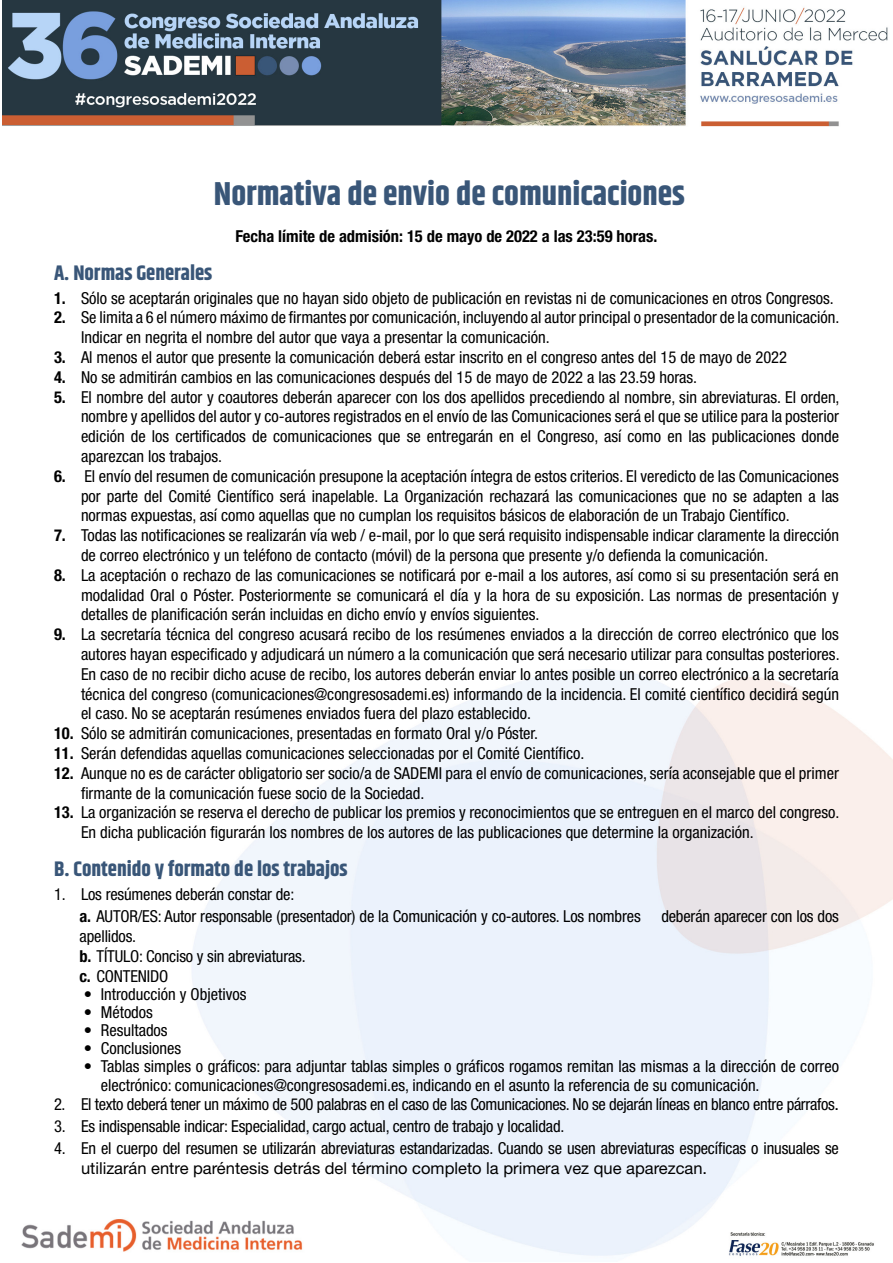
<style>
.page{position:relative;width:893px;height:1263px;background:#fff}
.page>*{position:absolute;margin:0;border:0;box-sizing:border-box;transform-origin:0 0}
.t1{font:700 33px "Khand";color:#395678}
.t2{font:700 21px "Khand";color:#395678}
.t3{font:condensed 16.5px/19.8px "Helvetica Neue LT Std";color:#000}
.t4{font:condensed 16.5px "Helvetica Neue LT Std";letter-spacing:-.02em;color:#000}
.t5{font:16.5px "Helvetica Neue LT Std";color:#000}
.t6{font:700 condensed 16.5px "Helvetica Neue LT Std";color:#000}
.s1{font-weight:700}
.s2{font-stretch:normal}
</style>
<div class="page">
<img style="left:2px;top:0;width:891px;height:1256px">
<h1 class="t1" style="left:214px;top:170px;width:472px">Normativa de envio de comunicaciones</h1>
<p class="t6" style="left:236px;top:226px;width:423px">Fecha límite de admisión: 15 de mayo de 2022 a las 23:59 horas.</p>
<p class="t2" style="left:54px;top:257px;width:160px">A. Normas Generales</p>
<p class="t3" style="left:54px;top:288px;width:781px"><span class="s1">1.</span> Sólo se aceptarán originales que no hayan sido objeto de publicación en revistas ni de comunicaciones en otros Congresos.</p>
<p class="t3" style="left:81px;top:308px;width:760px;text-indent:-27px"><span class="s1">2.</span> Se limita a 6 el número máximo de firmantes por comunicación, incluyendo al autor principal o presentador de la comunicación.<br>Indicar en negrita el nombre del autor que vaya a presentar la comunicación.</p>
<p class="t3" style="left:54px;top:347px;width:735px"><span class="s1">3.</span> Al menos el autor que presente la comunicación deberá estar inscrito en el congreso antes del 15 de mayo de 2022</p>
<p class="t3" style="left:54px;top:367px;width:645px"><span class="s1">4.</span> No se admitirán cambios en las comunicaciones después del 15 de mayo de 2022 a las 23.59 horas.</p>
<p class="t3" style="left:81px;top:387px;width:760px;text-align:justify;text-indent:-27px"><span class="s1">5.</span> El nombre del autor y coautores deberán aparecer con los dos apellidos precediendo al nombre, sin abreviaturas. El orden, nombre y apellidos del autor y co-autores registrados en el envío de las Comunicaciones será el que se utilice para la posterior edición de los certificados de comunicaciones que se entregarán en el Congreso, así como en las publicaciones donde aparezcan los trabajos.</p>
<p class="t3" style="left:81px;top:466px;width:759px;text-align:justify;text-indent:-27px"><span class="s1">6.</span> El envío del resumen de comunicación presupone la aceptación íntegra de estos criterios. El veredicto de las Comunicaciones por parte del Comité Científico será inapelable. La Organización rechazará las comunicaciones que no se adapten a las normas expuestas, así como aquellas que no cumplan los requisitos básicos de elaboración de un Trabajo Científico.</p>
<p class="t3" style="left:81px;top:525px;width:760px;text-indent:-27px"><span class="s1">7.</span> Todas las notificaciones se realizarán vía web / e-mail, por lo que será requisito indispensable indicar claramente la dirección de correo electrónico y un teléfono de contacto (móvil) de la persona que presente y/o defienda la comunicación.</p>
<p class="t3" style="left:81px;top:565px;width:759px;text-align:justify;text-indent:-27px"><span class="s1">8.</span> La aceptación o rechazo de las comunicaciones se notificará por e-mail a los autores, así como si su presentación será en modalidad Oral o Póster. Posteriormente se comunicará el día y la hora de su exposición. Las normas de presentación y detalles de planificación serán incluidas en dicho envío y envíos siguientes.</p>
<p class="t3" style="left:81px;top:624px;width:760px;text-align:justify;text-indent:-27px"><span class="s1">9.</span> La secretaría técnica del congreso acusará recibo de los resúmenes enviados a la dirección de correo electrónico que los autores hayan especificado y adjudicará un número a la comunicación que será necesario utilizar para consultas posteriores.<br>En caso de no recibir dicho acuse de recibo, los autores deberán enviar lo antes posible un correo electrónico a la secretaría técnica del congreso (comunicaciones@congresosademi.es) informando de la incidencia. El comité científico decidirá según el caso. No se aceptarán resúmenes enviados fuera del plazo establecido.</p>
<p class="t3" style="left:54px;top:723px;width:486px"><span class="s1">10.</span> Sólo se admitirán comunicaciones, presentadas en formato Oral y/o Póster.</p>
<p class="t3" style="left:54px;top:743px;width:532px"><span class="s1">11.</span> Serán defendidas aquellas comunicaciones seleccionadas por el Comité Científico.</p>
<p class="t3" style="left:81px;top:763px;width:759px;text-indent:-27px"><span class="s1">12.</span> Aunque no es de carácter obligatorio ser socio/a de SADEMI para el envío de comunicaciones, sería aconsejable que el primer firmante de la comunicación fuese socio de la Sociedad.</p>
<p class="t3" style="left:81px;top:803px;width:760px;text-indent:-27px"><span class="s1">13.</span> La organización se reserva el derecho de publicar los premios y reconocimientos que se entreguen en el marco del congreso.<br>En dicha publicación figurarán los nombres de los autores de las publicaciones que determine la organización.</p>
<p class="t2" style="left:54px;top:854px;width:295px">B. Contenido y formato de los trabajos</p>
<p class="t3" style="left:80px;top:883px;width:563px;line-height:21.9px;text-indent:-26px">1. Los resúmenes deberán constar de:<br><span class="s1">a.</span> AUTOR/ES: Autor responsable (presentador) de la Comunicación y co-autores. Los nombres</p>
<p class="t3" style="left:661px;top:906px;width:179px">deberán aparecer con los dos</p>
<p class="t3" style="left:80px;top:926px;width:228px">apellidos.<br><span class="s1">b.</span> TÍTULO: Conciso y sin abreviaturas. <span class="s1">c.</span> CONTENIDO</p>
<p class="t3" style="left:84px;top:984px;width:164px">• Introducción y Objetivos</p>
<p class="t3" style="left:84px;top:1002px;width:71px">• Métodos</p>
<p class="t3" style="left:84px;top:1020px;width:85px">• Resultados</p>
<p class="t3" style="left:84px;top:1038px;width:99px">• Conclusiones</p>
<p class="t3" style="left:101px;top:1057px;width:740px;line-height:18.1px;text-indent:-17px">• Tablas simples o gráficos: para adjuntar tablas simples o gráficos rogamos remitan las mismas a la dirección de correo electrónico: comunicaciones@congresosademi.es, indicando en el asunto la referencia de su comunicación.</p>
<p class="t4" style="left:54px;top:1095px;width:786px">2. El texto deberá tener un máximo de 500 palabras en el caso de las Comunicaciones. No se dejarán líneas en blanco entre párrafos<span class="s2">.</span></p>
<p class="t3" style="left:54px;top:1116px;width:512px">3. Es indispensable indicar: Especialidad, cargo actual, centro de trabajo y localidad.</p>
<p class="t3" style="left:54px;top:1138px;width:786px">4. En el cuerpo del resumen se utilizarán abreviaturas estandarizadas. Cuando se usen abreviaturas específicas o inusuales se</p>
<p class="t5" style="left:81px;top:1158px;width:628px">utilizarán entre paréntesis detrás del término completo la primera vez que aparezcan.</p>
</div>
